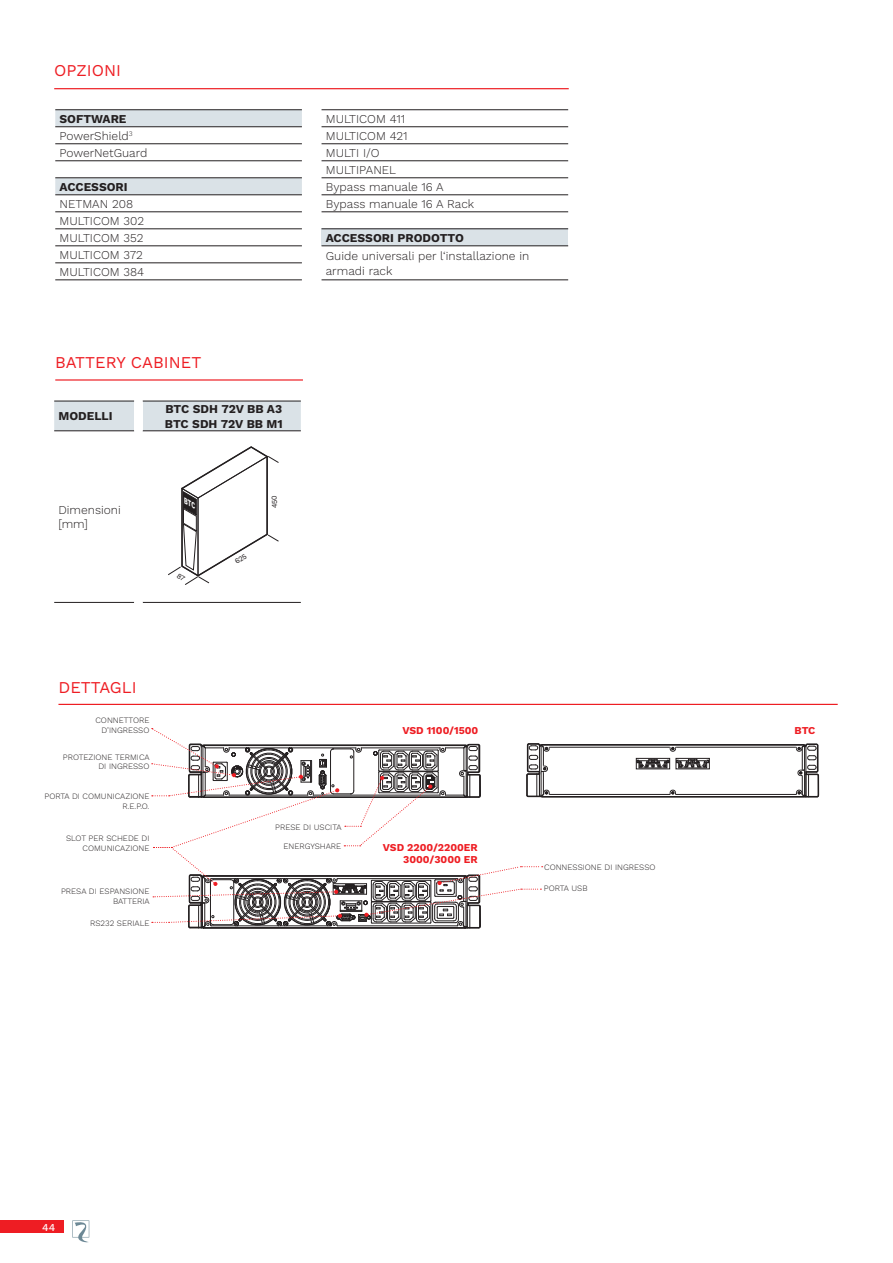
<style>
.page{position:relative;width:893px;height:1263px;background:#fff}
.page>*{position:absolute;margin:0;border:0;box-sizing:border-box;transform-origin:0 0}
.t1{font:16.5px "Work Sans";color:#ee1d23}
.t2{font:300 12px/14.4px "Work Sans";color:#231f20}
.Titoletti_disegni_te{font:700 12px "Work Sans";color:#231f20}
.t3{font:700 10.5px "Work Sans";color:#ee1d23}
.t4{font:500 10.5px "Work Sans";color:#fff}
.dida_disegni{font:300 8.25px/9.9px "Work Sans";color:#231f20;text-align:right}
</style>
<div class="page">
<div style="left:0;top:1220px;width:64px;height:13px;background:#ee1d23"></div>
<svg style="left:72px;top:1220px;width:17px;height:23px"></svg>
<hr style="left:58px;top:704px;width:780px;height:1px;background:#ee1d23">
<svg style="left:151px;top:728px;width:668px;height:201px"></svg>
<hr style="left:54px;top:88px;width:515px;height:1px;background:#ee1d23">
<svg style="left:55px;top:110px;width:247px;height:154px"></svg>
<hr style="left:55px;top:109px;width:247px;height:1px;background:#231f20">
<hr style="left:55px;top:126px;width:247px;height:1px;background:#231f20">
<hr style="left:55px;top:143px;width:247px;height:1px;background:#231f20">
<hr style="left:55px;top:160px;width:247px;height:1px;background:#231f20">
<hr style="left:55px;top:177px;width:247px;height:1px;background:#231f20">
<hr style="left:55px;top:194px;width:247px;height:1px;background:#231f20">
<hr style="left:55px;top:211px;width:247px;height:1px;background:#231f20">
<hr style="left:55px;top:228px;width:247px;height:1px;background:#231f20">
<hr style="left:55px;top:245px;width:247px;height:1px;background:#231f20">
<hr style="left:55px;top:262px;width:247px;height:1px;background:#231f20">
<hr style="left:55px;top:279px;width:247px;height:1px;background:#231f20">
<svg style="left:322px;top:110px;width:246px;height:137px"></svg>
<div style="left:322px;top:229px;width:246px;height:17px;background:#dae2e7"></div>
<hr style="left:322px;top:109px;width:246px;height:1px;background:#231f20">
<hr style="left:322px;top:126px;width:246px;height:1px;background:#231f20">
<hr style="left:322px;top:143px;width:246px;height:1px;background:#231f20">
<hr style="left:322px;top:160px;width:246px;height:1px;background:#231f20">
<hr style="left:322px;top:177px;width:246px;height:1px;background:#231f20">
<hr style="left:322px;top:194px;width:246px;height:1px;background:#231f20">
<hr style="left:322px;top:211px;width:246px;height:1px;background:#231f20">
<hr style="left:322px;top:228px;width:246px;height:1px;background:#231f20">
<hr style="left:322px;top:245px;width:246px;height:1px;background:#231f20">
<hr style="left:322px;top:279px;width:246px;height:1px;background:#231f20">
<hr style="left:55px;top:379px;width:248px;height:2px;background:#ee1d23">
<hr style="left:54px;top:602px;width:80px;height:1px;background:#231f20">
<hr style="left:143px;top:602px;width:158px;height:1px;background:#231f20">
<svg style="left:54px;top:401px;width:247px;height:30px;background:#d4dbe0"></svg>
<svg style="left:168px;top:446px;width:111px;height:139px"></svg>
<h1 class="t1" style="left:54px;top:61px;width:68px">OPZIONI</h1>
<p class="Titoletti_disegni_te" style="left:60px;top:112px;width:69px">SOFTWARE</p>
<p class="t2" style="left:60px;top:129px;width:75px">PowerShield<sup>3</sup></p>
<p class="t2" style="left:60px;top:146px;width:89px">PowerNetGuard</p>
<p class="Titoletti_disegni_te" style="left:60px;top:180px;width:70px">ACCESSORI</p>
<p class="t2" style="left:60px;top:197px;width:75px">NETMAN 208</p>
<p class="t2" style="left:60px;top:214px;width:86px">MULTICOM 302</p>
<p class="t2" style="left:60px;top:231px;width:86px">MULTICOM 352</p>
<p class="t2" style="left:60px;top:248px;width:85px">MULTICOM 372</p>
<p class="t2" style="left:60px;top:265px;width:86px">MULTICOM 384</p>
<h1 class="t1" style="left:55px;top:352px;width:148px">BATTERY CABINET</h1>
<p class="Titoletti_disegni_te" style="left:58px;top:409px;width:56px">MODELLI</p>
<p class="t2" style="left:58px;top:503px;width:64px">Dimensioni</p>
<p class="t2" style="left:58px;top:518px;width:31px">[mm]</p>
<p class="Titoletti_disegni_te" style="left:165px;top:402px;width:118px">BTC SDH 72V BB A3</p>
<p class="Titoletti_disegni_te" style="left:165px;top:417px;width:119px">BTC SDH 72V BB M1</p>
<p class="t2" style="left:326px;top:112px;width:81px">MULTICOM 411</p>
<p class="t2" style="left:326px;top:129px;width:83px">MULTICOM 421</p>
<p class="t2" style="left:326px;top:146px;width:55px">MULTI I/O</p>
<p class="t2" style="left:326px;top:163px;width:72px">MULTIPANEL</p>
<p class="t2" style="left:326px;top:180px;width:120px">Bypass manuale 16 A</p>
<p class="t2" style="left:326px;top:197px;width:150px">Bypass manuale 16 A Rack</p>
<p class="Titoletti_disegni_te" style="left:326px;top:231px;width:140px">ACCESSORI PRODOTTO</p>
<p class="t2" style="left:326px;top:249px;width:205px">Guide universali per l‘installazione in armadi rack</p>
<h1 class="t1" style="left:58px;top:678px;width:80px">DETTAGLI</h1>
<p class="dida_disegni" style="left:95px;top:716px;width:55px">CONNETTORE<br>D’INGRESSO</p>
<p class="dida_disegni" style="left:63px;top:752px;width:88px">PROTEZIONE TERMICA</p>
<p class="dida_disegni" style="left:98px;top:762px;width:53px">DI INGRESSO</p>
<p class="dida_disegni" style="left:44px;top:791px;width:106px">PORTA DI COMUNICAZIONE<br>R.E.P.O.</p>
<p class="t3" style="left:402px;top:724px;width:78px">VSD 1100/1500</p>
<p class="t3" style="left:794px;top:724px;width:22px">BTC</p>
<p class="dida_disegni" style="left:66px;top:834px;width:85px">SLOT PER SCHEDE DI<br>COMUNICAZIONE</p>
<p class="dida_disegni" style="left:61px;top:886px;width:90px">PRESA DI ESPANSIONE<br>BATTERIA</p>
<p class="dida_disegni" style="left:90px;top:919px;width:61px">RS232 SERIALE</p>
<p class="t4" style="left:42px;top:1221px;width:15px">44</p>
<p class="dida_disegni" style="left:275px;top:822px;width:68px">PRESE DI USCITA</p>
<p class="dida_disegni" style="left:283px;top:841px;width:59px">ENERGYSHARE</p>
<p class="t3" style="left:383px;top:841px;width:96px">VSD 2200/2200ER</p>
<p class="t3" style="left:403px;top:853px;width:76px">3000/3000 ER</p>
<p class="dida_disegni" style="left:544px;top:863px;width:113px">CONNESSIONE DI INGRESSO</p>
<p class="dida_disegni" style="left:544px;top:884px;width:45px">PORTA USB</p>
</div>
